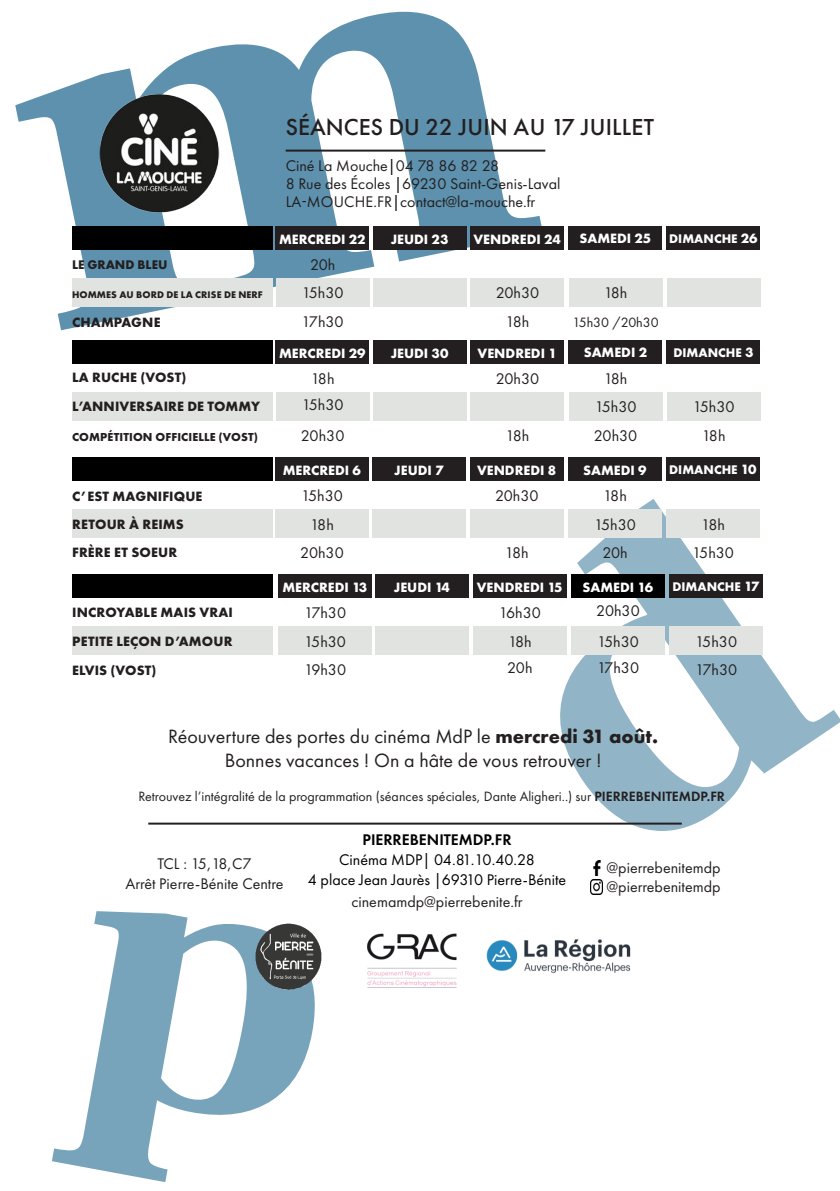
<style>
.page{position:relative;width:840px;height:1191px;background:#fff}
.page>*{position:absolute;margin:0;border:0;box-sizing:border-box;transform-origin:0 0}
.t1{font:500 24px "Futura PT";letter-spacing:.01em;color:#231f20}
.t2{font:20px "Futura PT";color:#231f20}
.t3{font:16px "Futura PT";color:#231f20}
.t4{font:16px "Futura PT";color:#000001}
.t5{font:600 16px "Futura PT";color:#000001}
.t6{font:700 14px "Futura PT";color:#fff}
.t7{font:700 14px "Futura PT";letter-spacing:.01em;color:#231f20}
.t8{font:14px "Futura PT";color:#231f20}
.t9{font:700 13px "Futura PT";color:#fff}
.t10{font:700 13px "Futura PT";color:#231f20}
.t11{font:700 12px "Futura PT";letter-spacing:.01em;color:#231f20}
.t12{font:700 10px "Futura PT";letter-spacing:.01em;color:#231f20}
.s1{color:#000001}
.s2{font-size:14px}
.s3{font-weight:700}
.s4{font-weight:600}
</style>
<div class="page">
<svg style="left:52px;top:911px;width:263px;height:271px"></svg>
<svg style="left:557px;top:499px;width:282px;height:332px"></svg>
<svg style="left:15px;top:11px;width:527px;height:319px"></svg>
<hr style="left:148px;top:822px;width:533px;height:2px;background:#231f20">
<img style="left:255px;top:923px;width:66px;height:66px">
<img style="left:95px;top:87px;width:136px;height:136px">
<hr style="left:285px;top:150px;width:260px;height:2px;background:#231f20">
<img style="left:367px;top:933px;width:90px;height:55px">
<img style="left:486px;top:939px;width:145px;height:34px">
<div style="left:72px;top:226px;width:200px;height:24px;background:#000001"></div>
<div style="left:72px;top:340px;width:200px;height:23px;background:#000001"></div>
<div style="left:72px;top:392px;width:200px;height:28px;background:#e0e3e0"></div>
<div style="left:72px;top:457px;width:200px;height:24px;background:#000001"></div>
<div style="left:72px;top:509px;width:200px;height:29px;background:#e0e3e0"></div>
<div style="left:72px;top:574px;width:200px;height:24px;background:#000001"></div>
<div style="left:72px;top:626px;width:200px;height:29px;background:#e0e3e0"></div>
<div style="left:72px;top:278px;width:200px;height:29px;background:#e0e3e0"></div>
<div style="left:276px;top:226px;width:93px;height:24px;background:#231f20"></div>
<div style="left:373px;top:226px;width:93px;height:24px;background:#231f20"></div>
<div style="left:470px;top:226px;width:93px;height:24px;background:#231f20"></div>
<div style="left:568px;top:226px;width:93px;height:24px;background:#231f20"></div>
<div style="left:666px;top:226px;width:93px;height:24px;background:#231f20"></div>
<div style="left:276px;top:278px;width:93px;height:28px;background:#e0e3e0"></div>
<div style="left:373px;top:278px;width:93px;height:28px;background:#e0e3e0"></div>
<div style="left:470px;top:278px;width:93px;height:28px;background:#e0e3e0"></div>
<div style="left:569px;top:278px;width:92px;height:28px;background:#e0e3e0"></div>
<div style="left:666px;top:278px;width:93px;height:28px;background:#e0e3e0"></div>
<div style="left:276px;top:340px;width:93px;height:23px;background:#231f20"></div>
<div style="left:373px;top:340px;width:93px;height:23px;background:#231f20"></div>
<div style="left:470px;top:340px;width:93px;height:23px;background:#231f20"></div>
<div style="left:568px;top:340px;width:93px;height:23px;background:#231f20"></div>
<div style="left:666px;top:340px;width:93px;height:23px;background:#231f20"></div>
<div style="left:276px;top:392px;width:93px;height:28px;background:#e0e3e0"></div>
<div style="left:373px;top:392px;width:93px;height:28px;background:#e0e3e0"></div>
<div style="left:470px;top:392px;width:93px;height:28px;background:#e0e3e0"></div>
<div style="left:569px;top:392px;width:92px;height:28px;background:#e0e3e0"></div>
<div style="left:666px;top:392px;width:93px;height:28px;background:#e0e3e0"></div>
<div style="left:275px;top:457px;width:93px;height:24px;background:#231f20"></div>
<div style="left:372px;top:457px;width:93px;height:24px;background:#231f20"></div>
<div style="left:470px;top:457px;width:92px;height:24px;background:#231f20"></div>
<div style="left:568px;top:457px;width:93px;height:24px;background:#231f20"></div>
<div style="left:666px;top:457px;width:93px;height:24px;background:#231f20"></div>
<div style="left:275px;top:509px;width:93px;height:29px;background:#e0e3e0"></div>
<div style="left:372px;top:509px;width:93px;height:29px;background:#e0e3e0"></div>
<div style="left:470px;top:509px;width:93px;height:29px;background:#e0e3e0"></div>
<div style="left:568px;top:509px;width:93px;height:29px;background:#e0e3e0"></div>
<div style="left:666px;top:509px;width:93px;height:29px;background:#e0e3e0"></div>
<div style="left:278px;top:574px;width:93px;height:24px;background:#231f20"></div>
<div style="left:375px;top:574px;width:93px;height:24px;background:#231f20"></div>
<div style="left:473px;top:574px;width:93px;height:24px;background:#231f20"></div>
<div style="left:571px;top:574px;width:93px;height:24px;background:#000001"></div>
<div style="left:669px;top:574px;width:93px;height:24px;background:#231f20"></div>
<div style="left:278px;top:626px;width:93px;height:28px;background:#e0e3e0"></div>
<div style="left:375px;top:626px;width:93px;height:28px;background:#e0e3e0"></div>
<div style="left:473px;top:626px;width:93px;height:28px;background:#e0e3e0"></div>
<div style="left:571px;top:626px;width:93px;height:28px;background:#e0e3e0"></div>
<div style="left:669px;top:626px;width:93px;height:28px;background:#e0e3e0"></div>
<img style="left:593px;top:861px;width:8px;height:14px">
<img style="left:590px;top:880px;width:12px;height:14px">
<p class="t1" style="left:285px;top:112px;width:370px">SÉANCES DU 22 JUIN AU 17 JUILLET</p>
<p class="t3" style="left:285px;top:156px;width:215px">Ciné La Mouche<span class="s1">|</span>04 78 86 82 28</p>
<p class="t3" style="left:285px;top:174px;width:276px">8 Rue des Écoles <span class="s1">|</span>69230 Saint-Genis-Laval</p>
<p class="t3" style="left:285px;top:192px;width:251px">LA-MOUCHE.FR<span class="s1">|</span>contact@la-mouche.fr</p>
<p class="t10" style="left:72px;top:257px;width:97px">LE GRAND BLEU</p>
<p class="t12" style="left:72px;top:288px;width:192px">HOMMES AU BORD DE LA CRISE DE NERF</p>
<p class="t7" style="left:72px;top:313px;width:90px">CHAMPAGNE</p>
<p class="t7" style="left:72px;top:368px;width:116px">LA RUCHE (VOST)</p>
<p class="t7" style="left:72px;top:397px;width:189px">L’ANNIVERSAIRE DE TOMMY</p>
<p class="t11" style="left:72px;top:429px;width:187px">COMPÉTITION OFFICIELLE (VOST)</p>
<p class="t7" style="left:72px;top:487px;width:132px">C’EST MAGNIFIQUE</p>
<p class="t7" style="left:72px;top:515px;width:113px">RETOUR À REIMS</p>
<p class="t7" style="left:72px;top:543px;width:107px">FRÈRE ET SOEUR</p>
<p class="t7" style="left:72px;top:603px;width:162px">INCROYABLE MAIS VRAI</p>
<p class="t7" style="left:72px;top:632px;width:162px">PETITE LEÇON D’AMOUR</p>
<p class="t7" style="left:72px;top:661px;width:86px">ELVIS (VOST)</p>
<p class="t6" style="left:279px;top:230px;width:88px">MERCREDI 22</p>
<p class="t6" style="left:390px;top:230px;width:59px">JEUDI 23</p>
<p class="t6" style="left:473px;top:230px;width:89px">VENDREDI 24</p>
<p class="t6" style="left:579px;top:230px;width:73px">SAMEDI 25</p>
<p class="t9" style="left:669px;top:230px;width:90px">DIMANCHE <span class="s2">26</span></p>
<p class="t3" style="left:310px;top:255px;width:27px">20h</p>
<p class="t3" style="left:301px;top:283px;width:43px">15h30</p>
<p class="t3" style="left:301px;top:312px;width:44px">17h30</p>
<p class="t3" style="left:495px;top:283px;width:45px">20h30</p>
<p class="t3" style="left:505px;top:312px;width:25px">18h</p>
<p class="t3" style="left:603px;top:283px;width:25px">18h</p>
<p class="t8" style="left:572px;top:314px;width:88px">15h30 /20h30</p>
<p class="t6" style="left:279px;top:344px;width:88px">MERCREDI 29</p>
<p class="t6" style="left:390px;top:344px;width:59px">JEUDI 30</p>
<p class="t6" style="left:477px;top:344px;width:81px">VENDREDI 1</p>
<p class="t6" style="left:583px;top:343px;width:65px">SAMEDI 2</p>
<p class="t9" style="left:673px;top:344px;width:81px">DIMANCHE <span class="s2">3</span></p>
<p class="t3" style="left:310px;top:369px;width:25px">18h</p>
<p class="t3" style="left:495px;top:369px;width:45px">20h30</p>
<p class="t3" style="left:603px;top:369px;width:25px">18h</p>
<p class="t3" style="left:301px;top:395px;width:43px">15h30</p>
<p class="t3" style="left:301px;top:426px;width:45px">20h30</p>
<p class="t3" style="left:505px;top:426px;width:25px">18h</p>
<p class="t3" style="left:594px;top:397px;width:43px">15h30</p>
<p class="t3" style="left:593px;top:426px;width:45px">20h30</p>
<p class="t3" style="left:692px;top:397px;width:43px">15h30</p>
<p class="t3" style="left:701px;top:426px;width:25px">18h</p>
<p class="t6" style="left:282px;top:461px;width:80px">MERCREDI 6</p>
<p class="t6" style="left:394px;top:461px;width:51px">JEUDI 7</p>
<p class="t6" style="left:477px;top:461px;width:81px">VENDREDI 8</p>
<p class="t6" style="left:582px;top:461px;width:65px">SAMEDI 9</p>
<p class="t9" style="left:669px;top:461px;width:89px">DIMANCHE <span class="s2">10</span></p>
<p class="t3" style="left:301px;top:486px;width:43px">15h30</p>
<p class="t3" style="left:495px;top:486px;width:45px">20h30</p>
<p class="t3" style="left:603px;top:486px;width:25px">18h</p>
<p class="t3" style="left:310px;top:515px;width:25px">18h</p>
<p class="t3" style="left:300px;top:543px;width:45px">20h30</p>
<p class="t3" style="left:504px;top:543px;width:25px">18h</p>
<p class="t3" style="left:593px;top:515px;width:43px">15h30</p>
<p class="t3" style="left:602px;top:543px;width:27px">20h</p>
<p class="t3" style="left:700px;top:515px;width:25px">18h</p>
<p class="t3" style="left:691px;top:543px;width:43px">15h30</p>
<p class="t6" style="left:282px;top:578px;width:86px">MERCREDI 13</p>
<p class="t6" style="left:393px;top:578px;width:58px">JEUDI 14</p>
<p class="t6" style="left:476px;top:578px;width:87px">VENDREDI 15</p>
<p class="t6" style="left:582px;top:578px;width:72px">SAMEDI 16</p>
<p class="t9" style="left:672px;top:578px;width:88px">DIMANCHE <span class="s2">17</span></p>
<p class="t3" style="left:304px;top:603px;width:44px">17h30</p>
<p class="t3" style="left:498px;top:603px;width:44px">16h30</p>
<p class="t3" style="left:596px;top:601px;width:45px">20h30</p>
<p class="t3" style="left:304px;top:631px;width:43px">15h30</p>
<p class="t3" style="left:304px;top:660px;width:44px">19h30</p>
<p class="t3" style="left:507px;top:631px;width:25px">18h</p>
<p class="t3" style="left:507px;top:658px;width:27px">20h</p>
<p class="t3" style="left:596px;top:631px;width:43px">15h30</p>
<p class="t3" style="left:596px;top:658px;width:44px">17h30</p>
<p class="t3" style="left:694px;top:631px;width:43px">15h30</p>
<p class="t3" style="left:694px;top:660px;width:44px">17h30</p>
<p class="t2" style="left:168px;top:724px;width:491px">Réouverture des portes du cinéma MdP le <span class="s3">mercredi 31 août.</span></p>
<p class="t2" style="left:225px;top:748px;width:378px">Bonnes vacances ! On a hâte de vous retrouver !</p>
<p class="t8" style="left:138px;top:788px;width:587px">Retrouvez l’intégralité de la programmation (séances spéciales, Dante Aligheri..) sur <span class="s4">PIERREBENITEMDP.FR</span></p>
<p class="t3" style="left:157px;top:854px;width:95px">TCL : 15,18,C7</p>
<p class="t3" style="left:125px;top:874px;width:159px">Arrêt Pierre-Bénite Centre</p>
<p class="t5" style="left:362px;top:829px;width:151px">PIERREBENITEMDP.FR</p>
<p class="t4" style="left:339px;top:850px;width:197px">Cinéma MDP| 04.81.10.40.28</p>
<p class="t4" style="left:307px;top:870px;width:260px">4 place Jean Jaurès |69310 Pierre-Bénite</p>
<p class="t3" style="left:351px;top:892px;width:172px">cinemamdp@pierrebenite.fr</p>
<p class="t3" style="left:606px;top:858px;width:115px">@pierrebenitemdp</p>
<p class="t3" style="left:606px;top:877px;width:115px">@pierrebenitemdp</p>
</div>
